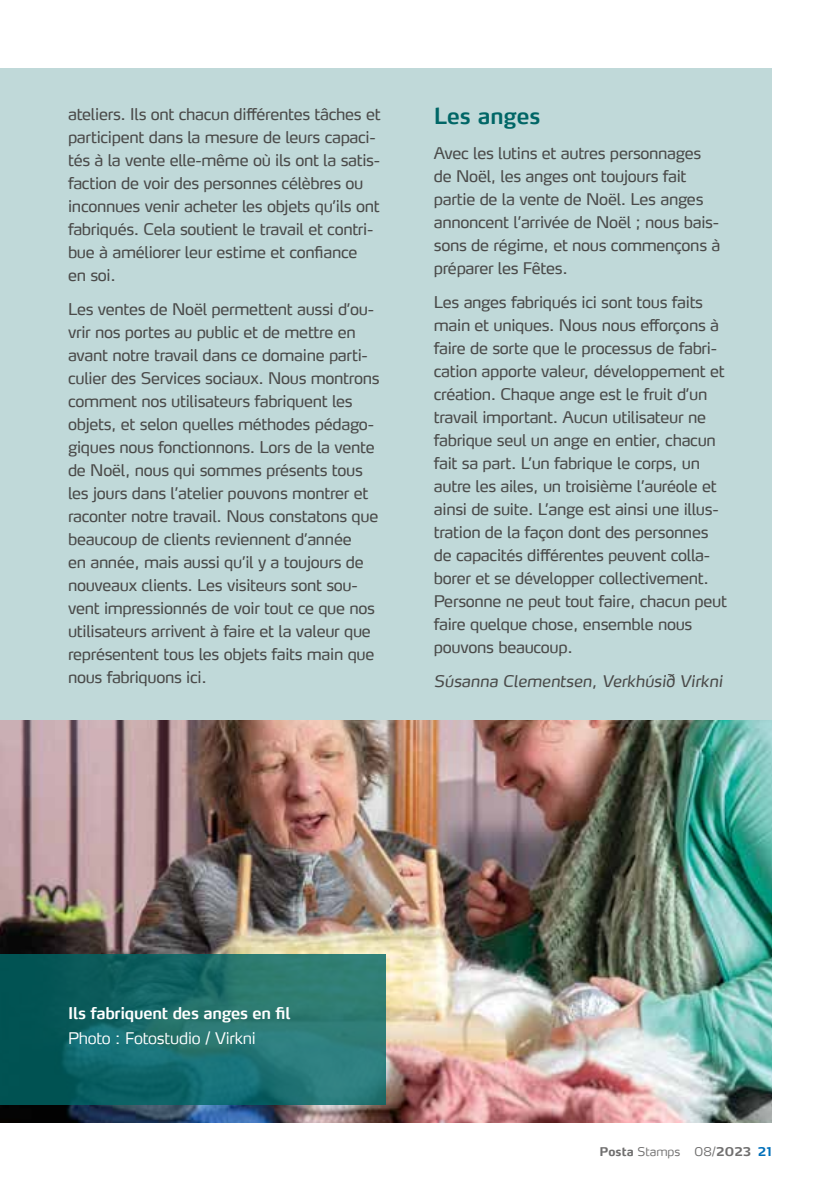
<style>
.page{position:relative;width:840px;height:1191px;background:#fff}
.page>*{position:absolute;margin:0;border:0;box-sizing:border-box;transform-origin:0 0}
.t1{font:600 22px "Max LF";color:#066}
.t2{font:16px/23px "Max LF";letter-spacing:-.02em;color:#4a4a49}
.t3{font:italic 16px "Max LF";color:#4a4a49}
.t4{font:600 16px "Max LF";letter-spacing:-.015em;color:#fff}
.t5{font:300 16px "Max LF";letter-spacing:-.015em;color:#fff}
.t6{font:700 12px "Max LF";letter-spacing:.01em;color:#706f6f}
.s1{font-weight:300}
.s2{color:#006fb9}
</style>
<div class="page">
<div style="left:0;top:68px;width:771px;height:1055px;background:#c0d9d9"></div>
<img style="left:0;top:720px;width:771px;height:403px">
<svg style="left:0;top:954px;width:386px;height:150px;background:#196b6a"></svg>
<p class="t2" style="left:68px;top:102px;width:314px">ateliers. Ils ont chacun différentes tâches et participent dans la mesure de leurs capaci&shy;tés à la vente elle-même où ils ont la satis&shy;faction de voir des personnes célèbres ou inconnues venir acheter les objets qu’ils ont fabriqués. Cela soutient le travail et contri&shy;bue à améliorer leur estime et confiance<br>en soi.</p>
<p class="t2" style="left:68px;top:297px;width:313px">Les ventes de Noël permettent aussi d’ou&shy;vrir nos portes au public et de mettre en avant notre travail dans ce domaine parti&shy;culier des Services sociaux. Nous montrons comment nos utilisateurs fabriquent les objets, et selon quelles méthodes pédago&shy;giques nous fonctionnons. Lors de la vente de Noël, nous qui sommes présents tous les jours dans l’atelier pouvons montrer et raconter notre travail. Nous constatons que beaucoup de clients reviennent d’année<br>en année, mais aussi qu’il y a toujours de nouveaux clients. Les visiteurs sont sou&shy;vent impressionnés de voir tout ce que nos utilisateurs arrivent à faire et la valeur que représentent tous les objets faits main que nous fabriquons ici.</p>
<h1 class="t1" style="left:433px;top:102px;width:108px">Les anges</h1>
<p class="t2" style="left:433px;top:141px;width:288px">Avec les lutins et autres personnages de Noël, les anges ont toujours fait partie de la vente de Noël. Les anges annoncent l’arrivée de Noël ; nous bais&shy;sons de régime, et nous commençons à préparer les Fêtes.</p>
<p class="t2" style="left:433px;top:290px;width:294px">Les anges fabriqués ici sont tous faits main et uniques. Nous nous efforçons à faire de sorte que le processus de fabri&shy;cation apporte valeur, développement et création. Chaque ange est le fruit d’un travail important. Aucun utilisateur ne fabrique seul un ange en entier, chacun fait sa part. L’un fabrique le corps, un autre les ailes, un troisième l’auréole et ainsi de suite. L’ange est ainsi une illus&shy;tration de la façon dont des personnes de capacités différentes peuvent colla&shy;borer et se développer collectivement.<br>Personne ne peut tout faire, chacun peut faire quelque chose, ensemble nous pouvons beaucoup.</p>
<p class="t3" style="left:433px;top:671px;width:290px">Súsanna Clementsen, Verkhúsið Virkni</p>
<p class="t4" style="left:68px;top:1003px;width:224px">Ils fabriquent des anges en fil</p>
<p class="t5" style="left:68px;top:1028px;width:189px">Photo : Fotostudio / Virkni</p>
<p class="t6" style="left:599px;top:1144px;width:174px">Posta <span class="s1">Stamps 08/</span>2023 <span class="s2">21</span></p>
</div>
